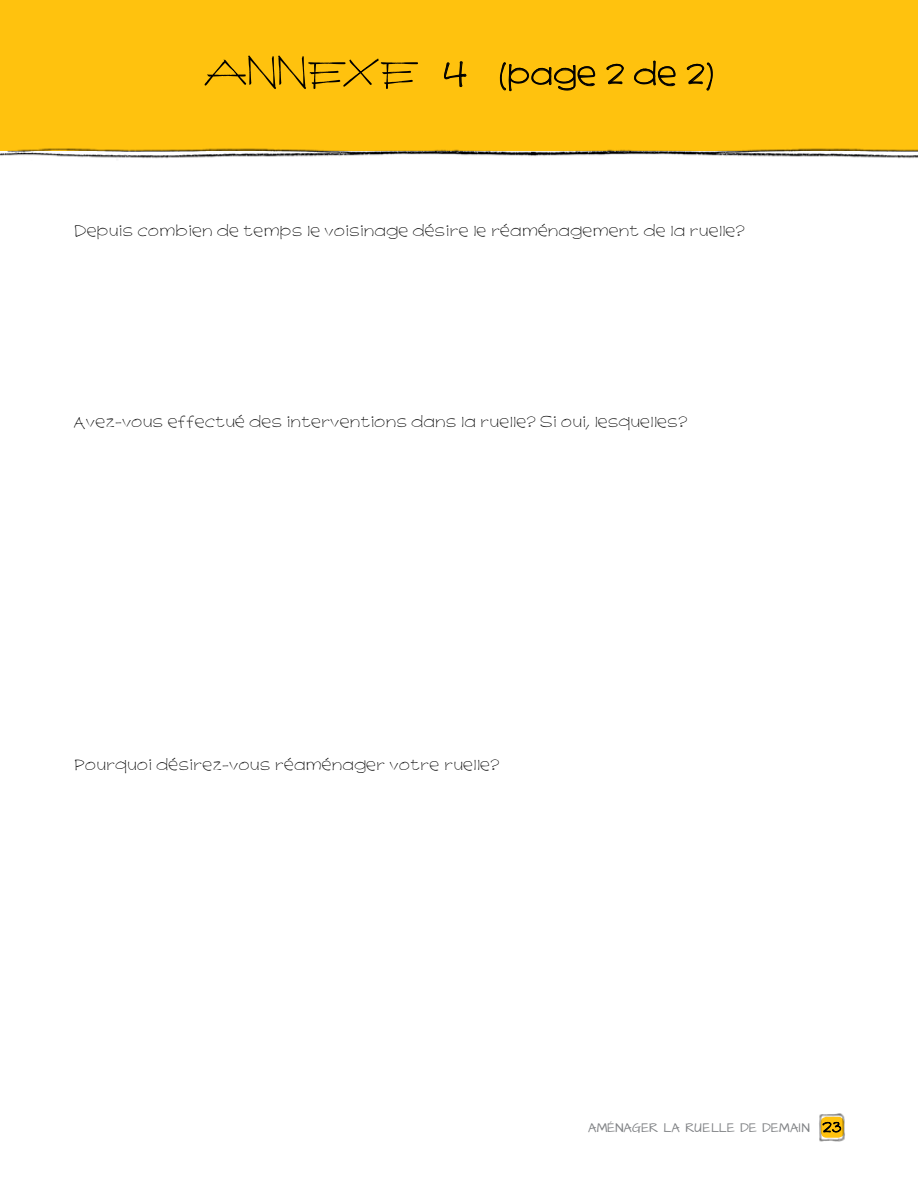
<style>
.page{position:relative;width:918px;height:1188px;background:#fff}
.page>*{position:absolute;margin:0;border:0;box-sizing:border-box;transform-origin:0 0}
.t1{font:114px "The Hundred King";color:#000}
.t2{font:28.5px "K26 Primrose Peach";color:#000}
.Texte{font:14.55px "K26 Primrose Peach";color:#000}
.t3{font:10.5px "Architects Daughter";letter-spacing:.02em;color:#808285}
.s1{font-size:34.95px}
.s2{font-family:"K26 Primrose Peach";font-size:14.1px;color:#000}
</style>
<div class="page">
<img style="left:819px;top:1113px;width:26px;height:29px">
<svg style="left:822px;top:1122px;width:19px;height:11px"></svg>
<div style="left:0;top:0;width:918px;height:151px;background:#ffc20e"></div>
<img style="left:0;top:148px;width:532px;height:11px">
<img style="left:532px;top:148px;width:386px;height:11px">
<svg style="left:444px;top:61px;width:23px;height:26px"></svg>
<svg style="left:500px;top:62px;width:96px;height:30px"></svg>
<svg style="left:606px;top:63px;width:18px;height:21px"></svg>
<svg style="left:634px;top:60px;width:42px;height:27px"></svg>
<svg style="left:687px;top:63px;width:26px;height:28px"></svg>
<p class="t1" style="left:204px;top:-20px;width:217px">Annexe</p>
<p class="t2" style="left:442px;top:57px;width:274px"><span class="s1">4</span> (page 2 de 2)</p>
<p class="Texte" style="left:74px;top:222px;width:673px">Depuis combien de temps le voisinage désire le réaménagement de la ruelle?</p>
<p class="Texte" style="left:74px;top:413px;width:615px">Avez-vous effectué des interventions dans la ruelle? Si oui, lesquelles?</p>
<p class="Texte" style="left:74px;top:756px;width:427px">Pourquoi désirez-vous réaménager votre ruelle?</p>
<p class="t3" style="left:588px;top:1120px;width:255px">AMÉNAGER LA RUELLE DE DEMAIN <span class="s2">23</span></p>
</div>
